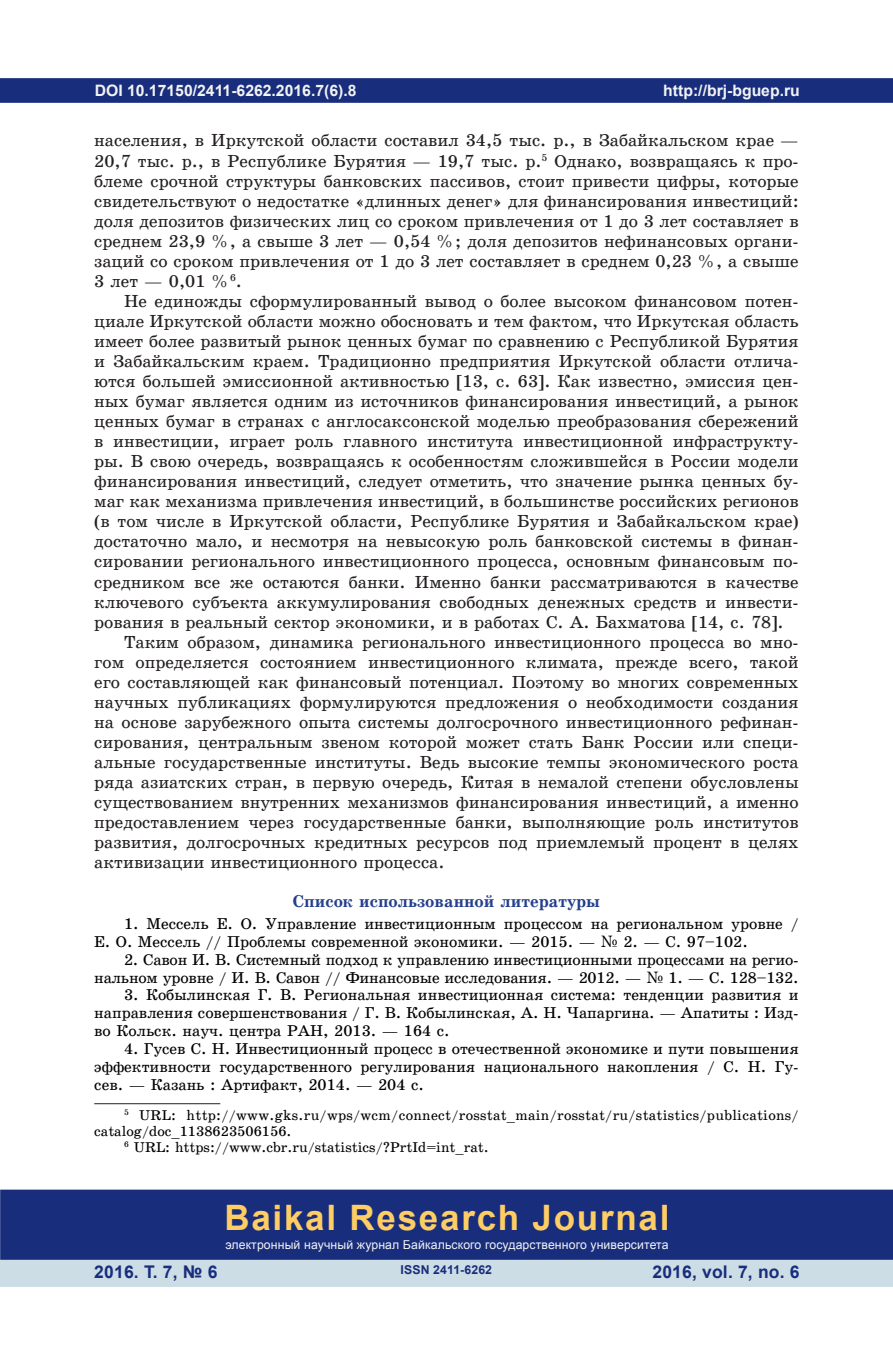
<style>
.page{position:relative;width:893px;height:1360px;background:#fff}
.page>*{position:absolute;margin:0;border:0;box-sizing:border-box;transform-origin:0 0}
.t1{font:700 35px "Arial";letter-spacing:.05em;color:#fecd64}
.t2{font:17.5px/20.1px "School Book C";color:#231f20;text-align:justify}
.t3{font:700 17.5px "Arial";letter-spacing:.01em;color:#182d7c}
.t4{font:17.15px "School Book C Bold";color:#253f8e}
.t5{font:15.75px/17.8px "School Book C";color:#000;text-align:justify}
.t6{font:700 15.75px "Arial";color:#f2f3f4}
.t7{font:14.17px "School Book C";letter-spacing:.02em;color:#000}
.t8{font:14.17px "School Book C";color:#000}
.t9{font:12.25px "Arial";letter-spacing:.01em;color:#f2f3f4}
.t10{font:700 12.25px "Arial";letter-spacing:.01em;color:#182d7c}
.s1{font-family:"Century Schoolbook"}
</style>
<div class="page">
<div style="left:0;top:78px;width:893px;height:25px;background:#182d7c;border:2px solid #182d7c"></div>
<div style="left:0;top:1258px;width:893px;height:28px;background:#cddde6"></div>
<div style="left:0;top:1189px;width:893px;height:70px;background:#182d7c;border:2px solid #182d7c"></div>
<hr style="left:94px;top:1103px;width:126px;height:1px;background:#231f20">
<p class="t6" style="left:95px;top:79px;width:263px">DOI 10.17150/2411-6262.2016.7(6).8</p>
<p class="t2" style="left:94px;top:131px;width:706px">населения, в Иркутской области составил 34,5 тыс. р., в Забайкальском крае — 20,7 тыс. р., в Республике Бурятия — 19,7 тыс. р.<sup>5</sup> Однако, возвращаясь к про&shy;блеме срочной структуры банковских пассивов, стоит привести цифры, которые свидетельствуют о недостатке «длинных денег» для финансирования инвестиций: доля депозитов физических лиц со сроком привлечения от 1 до 3 лет составляет в среднем 23,9 %, а свыше 3 лет — 0,54 %; доля депозитов нефинансовых органи&shy;заций со сроком привлечения от 1 до 3 лет составляет в среднем 0,23 %, а свыше 3 лет — 0,01 %<sup>6</sup>.</p>
<p class="t2" style="left:124px;top:291px;width:676px">Не единожды сформулированный вывод о более высоком финансовом потен-</p>
<p class="t2" style="left:94px;top:311px;width:706px">циале Иркутской области можно обосновать и тем фактом, что Иркутская область</p>
<p class="t2" style="left:94px;top:331px;width:706px">имеет более развитый рынок ценных бумаг по сравнению с Республикой Бурятия</p>
<p class="t2" style="left:94px;top:351px;width:706px">и Забайкальским краем. Традиционно предприятия Иркутской области отлича-</p>
<p class="t2" style="left:94px;top:371px;width:706px">ются большей эмиссионной активностью [13, с. 63]. Как известно, эмиссия цен-</p>
<p class="t2" style="left:94px;top:391px;width:706px">ных бумаг является одним из источников финансирования инвестиций, а рынок</p>
<p class="t2" style="left:94px;top:411px;width:706px">ценных бумаг в странах с англосаксонской моделью преобразования сбережений</p>
<p class="t2" style="left:94px;top:431px;width:706px">в инвестиции, играет роль главного института инвестиционной инфраструкту-</p>
<p class="t2" style="left:94px;top:451px;width:706px">ры. В свою очередь, возвращаясь к особенностям сложившейся в России модели</p>
<p class="t2" style="left:94px;top:471px;width:706px">финансирования инвестиций, следует отметить, что значение рынка ценных бу-</p>
<p class="t2" style="left:94px;top:491px;width:706px">маг как механизма привлечения инвестиций, в большинстве российских регионов</p>
<p class="t2" style="left:94px;top:511px;width:706px">(в том числе в Иркутской области, Республике Бурятия и Забайкальском крае)</p>
<p class="t2" style="left:94px;top:531px;width:706px">достаточно мало, и несмотря на невысокую роль банковской системы в финан-</p>
<p class="t2" style="left:94px;top:551px;width:706px">сировании регионального инвестиционного процесса, основным финансовым по-</p>
<p class="t2" style="left:94px;top:571px;width:706px">средником все же остаются банки. Именно банки рассматриваются в качестве</p>
<p class="t2" style="left:94px;top:591px;width:706px">ключевого субъекта аккумулирования свободных денежных средств и инвести-</p>
<p class="t2" style="left:94px;top:612px;width:691px">рования в реальный сектор экономики, и в работах С. А. Бахматова [14, с. 78].</p>
<p class="t2" style="left:124px;top:632px;width:676px">Таким образом, динамика регионального инвестиционного процесса во мно-</p>
<p class="t2" style="left:94px;top:652px;width:706px">гом определяется состоянием инвестиционного климата, прежде всего, такой</p>
<p class="t2" style="left:94px;top:672px;width:706px">его составляющей как финансовый потенциал. Поэтому во многих современных</p>
<p class="t2" style="left:94px;top:692px;width:706px">научных публикациях формулируются предложения о необходимости создания</p>
<p class="t2" style="left:94px;top:712px;width:706px">на основе зарубежного опыта системы долгосрочного инвестиционного рефинан-</p>
<p class="t2" style="left:94px;top:732px;width:706px">сирования, центральным звеном которой может стать Банк России или специ-</p>
<p class="t2" style="left:94px;top:752px;width:706px">альные государственные институты. Ведь высокие темпы экономического роста</p>
<p class="t2" style="left:94px;top:772px;width:706px">ряда азиатских стран, в первую очередь, Китая в немалой степени обусловлены</p>
<p class="t2" style="left:94px;top:792px;width:706px">существованием внутренних механизмов финансирования инвестиций, а именно</p>
<p class="t2" style="left:94px;top:812px;width:706px">предоставлением через государственные банки, выполняющие роль институтов</p>
<p class="t2" style="left:94px;top:832px;width:706px">развития, долгосрочных кредитных ресурсов под приемлемый процент в целях</p>
<p class="t2" style="left:94px;top:852px;width:352px">активизации инвестиционного процесса.</p>
<p class="t4" style="left:293px;top:892px;width:309px">Список использованной литературы</p>
<p class="t5" style="left:94px;top:914px;width:706px;text-indent:30px">1. Мессель Е. О. Управление инвестиционным процессом на региональном уровне /<br>Е. О. Мессель // Проблемы современной экономики. — 2015. — <span class="s1">№</span> 2. — С. 97–102.</p>
<p class="t5" style="left:94px;top:950px;width:706px;text-align:right">2. Савон И. В. Системный подход к управлению инвестиционными процессами на регио&shy;нальном уровне / И. В. Савон // Финансовые исследования. — 2012. — <span class="s1">№</span> 1. — С. 128–132.</p>
<p class="t5" style="left:94px;top:986px;width:706px;text-indent:30px">3. Кобылинская Г. В. Региональная инвестиционная система: тенденции развития и направления совершенствования / Г. В. Кобылинская, А. Н. Чапаргина. — Апатиты : Изд&shy;во Кольск. науч. центра РАН, 2013. — 164 с.</p>
<p class="t5" style="left:94px;top:1039px;width:706px;text-indent:30px">4. Гусев С. Н. Инвестиционный процесс в отечественной экономике и пути повышения эффективности государственного регулирования национального накопления / С. Н. Гу&shy;сев. — Казань : Артифакт, 2014. — 204 с.</p>
<p class="t7" style="left:124px;top:1107px;width:676px"><sup>5</sup> URL: http://www.gks.ru/wps/wcm/connect/rosstat_main/rosstat/ru/statistics/publications/</p>
<p class="t8" style="left:94px;top:1123px;width:199px">catalog/doc_1138623506156.</p>
<p class="t8" style="left:124px;top:1138px;width:366px"><sup>6</sup> URL: https://www.cbr.ru/statistics/?PrtId=int_rat.</p>
<p class="t6" style="left:663px;top:79px;width:138px">http://brj-bguep.ru</p>
<h1 class="t1" style="left:224px;top:1193px;width:447px">Baikal Research Journal</h1>
<p class="t9" style="left:225px;top:1236px;width:445px">электронный научный журнал Байкальского государственного университета</p>
<p class="t3" style="left:94px;top:1259px;width:125px">2016. Т. 7, № 6</p>
<p class="t3" style="left:652px;top:1259px;width:149px">2016, vol. 7, no. 6</p>
<p class="t10" style="left:401px;top:1261px;width:93px">ISSN 2411-6262</p>
</div>
